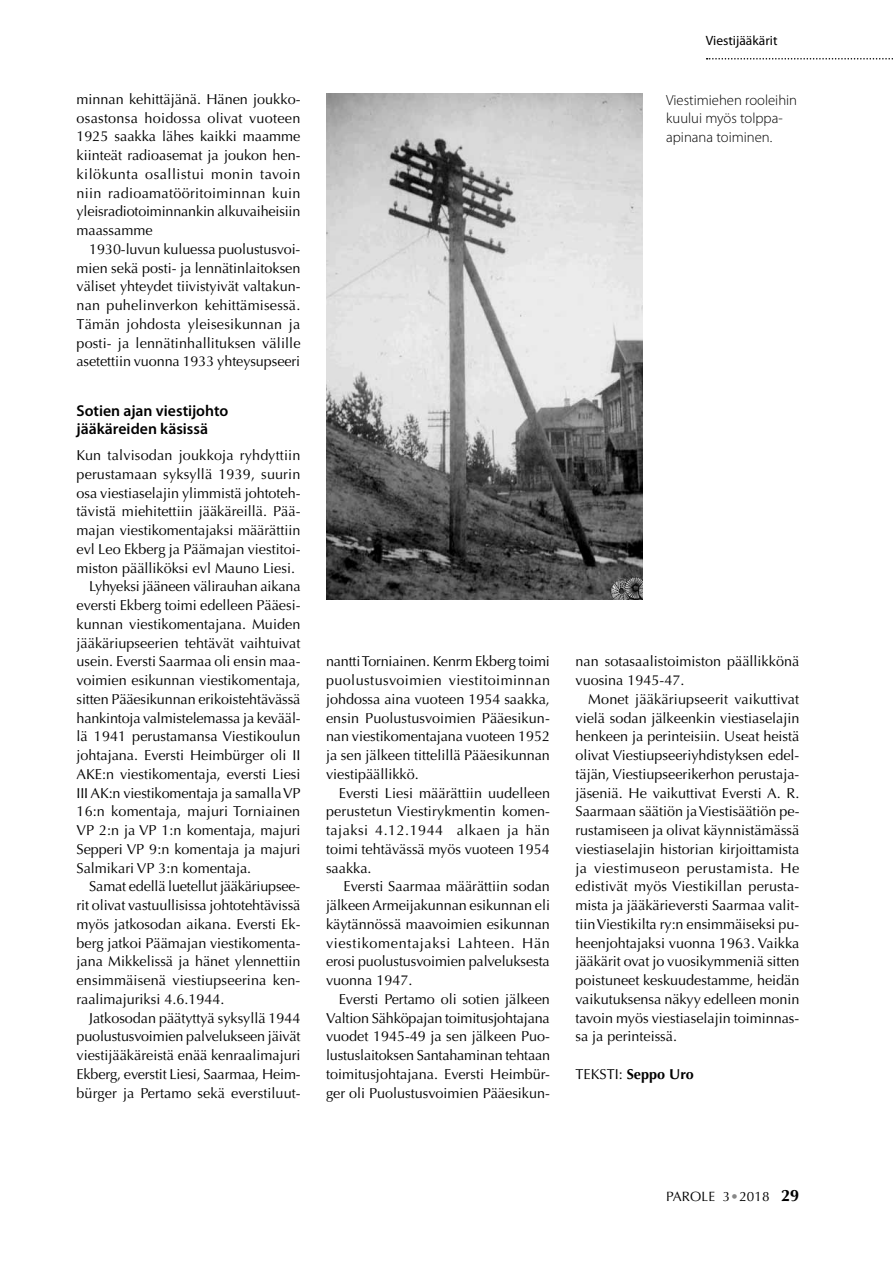
<style>
.page{position:relative;width:893px;height:1263px;background:#fff}
.page>*{position:absolute;margin:0;border:0;box-sizing:border-box;transform-origin:0 0}
.t1{font:600 15.75px/18px "Myriad Pro";color:#000}
.t2{font:300 14.7px/18.8px "Myriad Pro";color:#000}
.t3{font:14.4px/18.8px "Optima";color:#000;text-align:justify}
.t4{font:700 14.4px "Optima";color:#000}
.t5{font:13.5px "Optima";letter-spacing:.005em;color:#000}
.t6{font:13.5px "Myriad Pro";color:#000}
.s1{font-weight:400}
.s2{color:#878787}
.s3{font-weight:700;font-size:16.5px}
</style>
<div class="page">
<svg style="left:707px;top:58px;width:186px;height:2px"></svg>
<img style="left:326px;top:94px;width:316px;height:505px">
<p class="t3" style="left:77px;top:90px;width:225px">minnan kehittäjänä. Hänen joukko&shy;osastonsa hoidossa olivat vuoteen 1925 saakka lähes kaikki maamme kiinteät radioasemat ja joukon hen&shy;kilökunta osallistui monin tavoin niin radioamatööritoiminnan kuin yleisradiotoiminnankin alkuvaiheisiin maassamme</p>
<p class="t3" style="left:77px;top:240px;width:226px;text-indent:13px">1930-luvun kuluessa puolustusvoi&shy;mien sekä posti- ja lennätinlaitoksen väliset yhteydet tiivistyivät valtakun&shy;nan puhelinverkon kehittämisessä.<br>Tämän johdosta yleisesikunnan ja posti- ja lennätinhallituksen välille asetettiin vuonna 1933 yhteysupseeri</p>
<p class="t1" style="left:77px;top:401px;width:153px">Sotien ajan viestijohto jääkäreiden käsissä</p>
<p class="t3" style="left:77px;top:446px;width:225px">Kun talvisodan joukkoja ryhdyttiin</p>
<p class="t3" style="left:77px;top:465px;width:225px">perustamaan syksyllä 1939, suurin</p>
<p class="t3" style="left:77px;top:483px;width:225px">osa viestiaselajin ylimmistä johtoteh-</p>
<p class="t3" style="left:77px;top:502px;width:225px">tävistä miehitettiin jääkäreillä. Pää-</p>
<p class="t3" style="left:77px;top:521px;width:225px">majan viestikomentajaksi määrättiin</p>
<p class="t3" style="left:77px;top:540px;width:225px">evl Leo Ekberg ja Päämajan viestitoi-</p>
<p class="t3" style="left:77px;top:558px;width:220px">miston päälliköksi evl Mauno Liesi.</p>
<p class="t3" style="left:89px;top:577px;width:213px">Lyhyeksi jääneen välirauhan aikana</p>
<p class="t3" style="left:77px;top:596px;width:225px">eversti Ekberg toimi edelleen Pääesi-</p>
<p class="t3" style="left:77px;top:615px;width:225px">kunnan viestikomentajana. Muiden</p>
<p class="t3" style="left:77px;top:633px;width:225px">jääkäriupseerien tehtävät vaihtuivat</p>
<p class="t3" style="left:77px;top:652px;width:225px">usein. Eversti Saarmaa oli ensin maa-</p>
<p class="t3" style="left:77px;top:671px;width:225px">voimien esikunnan viestikomentaja,</p>
<p class="t3" style="left:77px;top:690px;width:225px">sitten Pääesikunnan erikoistehtävässä</p>
<p class="t3" style="left:77px;top:708px;width:226px">hankintoja valmistelemassa ja kevääl-</p>
<p class="t3" style="left:77px;top:727px;width:225px">lä 1941 perustamansa Viestikoulun</p>
<p class="t3" style="left:77px;top:746px;width:225px">johtajana. Eversti Heimbürger oli II</p>
<p class="t3" style="left:77px;top:765px;width:225px">AKE:n viestikomentaja, eversti Liesi</p>
<p class="t3" style="left:77px;top:783px;width:225px">III AK:n viestikomentaja ja samalla VP</p>
<p class="t3" style="left:77px;top:802px;width:225px">16:n komentaja, majuri Torniainen</p>
<p class="t3" style="left:77px;top:821px;width:225px">VP 2:n ja VP 1:n komentaja, majuri</p>
<p class="t3" style="left:77px;top:840px;width:225px">Sepperi VP 9:n komentaja ja majuri</p>
<p class="t3" style="left:77px;top:858px;width:176px">Salmikari VP 3:n komentaja.</p>
<p class="t3" style="left:89px;top:877px;width:213px">Samat edellä luetellut jääkäriupsee-</p>
<p class="t3" style="left:77px;top:896px;width:225px">rit olivat vastuullisissa johtotehtävissä</p>
<p class="t3" style="left:77px;top:915px;width:225px">myös jatkosodan aikana. Eversti Ek-</p>
<p class="t3" style="left:77px;top:933px;width:225px">berg jatkoi Päämajan viestikomenta-</p>
<p class="t3" style="left:77px;top:952px;width:225px">jana Mikkelissä ja hänet ylennettiin</p>
<p class="t3" style="left:77px;top:971px;width:225px">ensimmäisenä viestiupseerina ken-</p>
<p class="t3" style="left:77px;top:990px;width:149px">raalimajuriksi 4.6.1944.</p>
<p class="t3" style="left:89px;top:1008px;width:213px">Jatkosodan päätyttyä syksyllä 1944</p>
<p class="t3" style="left:77px;top:1027px;width:225px">puolustusvoimien palvelukseen jäivät</p>
<p class="t3" style="left:77px;top:1046px;width:225px">viestijääkäreistä enää kenraalimajuri</p>
<p class="t3" style="left:77px;top:1065px;width:226px">Ekberg, everstit Liesi, Saarmaa, Heim-</p>
<p class="t3" style="left:77px;top:1083px;width:226px">bürger ja Pertamo sekä everstiluut-</p>
<p class="t3" style="left:326px;top:652px;width:226px">nantti Torniainen. Kenrm Ekberg toimi puolustusvoimien viestitoiminnan johdossa aina vuoteen 1954 saakka, ensin Puolustusvoimien Pääesikun&shy;nan viestikomentajana vuoteen 1952 ja sen jälkeen tittelillä Pääesikunnan viestipäällikkö.</p>
<p class="t3" style="left:326px;top:783px;width:226px;text-indent:13px">Eversti Liesi määrättiin uudelleen perustetun Viestirykmentin komen&shy;tajaksi 4.12.1944 alkaen ja hän toimi tehtävässä myös vuoteen 1954 saakka.</p>
<p class="t3" style="left:326px;top:877px;width:225px;text-indent:18px">Eversti Saarmaa määrättiin sodan jälkeen Armeijakunnan esikunnan eli käytännössä maavoimien esikunnan viestikomentajaksi Lahteen. Hän erosi puolustusvoimien palveluksesta vuonna 1947.</p>
<p class="t3" style="left:326px;top:990px;width:226px;text-indent:13px">Eversti Pertamo oli sotien jälkeen Valtion Sähköpajan toimitusjohtajana vuodet 1945-49 ja sen jälkeen Puo&shy;lustuslaitoksen Santahaminan tehtaan toimitusjohtajana. Eversti Heimbür&shy;ger oli Puolustusvoimien Pääesikun-</p>
<p class="t6" style="left:706px;top:32px;width:73px">Viestijääkärit</p>
<p class="t2" style="left:666px;top:91px;width:132px">Viestimiehen rooleihin kuului myös tolppa&shy;apinana toiminen.</p>
<p class="t3" style="left:575px;top:652px;width:225px">nan sotasaalistoimiston päällikkönä vuosina 1945-47.</p>
<p class="t3" style="left:575px;top:690px;width:226px;text-indent:13px">Monet jääkäriupseerit vaikuttivat vielä sodan jälkeenkin viestiaselajin henkeen ja perinteisiin. Useat heistä olivat Viestiupseeriyhdistyksen edel&shy;täjän, Viestiupseerikerhon perustaja&shy;jäseniä. He vaikuttivat Eversti A. R.<br>Saarmaan säätiön ja Viestisäätiön pe&shy;rustamiseen ja olivat käynnistämässä viestiaselajin historian kirjoittamista ja viestimuseon perustamista. He edistivät myös Viestikillan perusta&shy;mista ja jääkärieversti Saarmaa valit&shy;tiin Viestikilta ry:n ensimmäiseksi pu&shy;heenjohtajaksi vuonna 1963. Vaikka jääkärit ovat jo vuosikymmeniä sitten poistuneet keskuudestamme, heidän vaikutuksensa näkyy edelleen monin tavoin myös viestiaselajin toiminnas&shy;sa ja perinteissä.</p>
<p class="t4" style="left:575px;top:1065px;width:120px"><span class="s1">TEKSTI:</span> Seppo Uro</p>
<p class="t5" style="left:666px;top:1189px;width:135px">PAROLE 3<span class="s2">•</span> 2018 <span class="s3">29</span></p>
</div>
